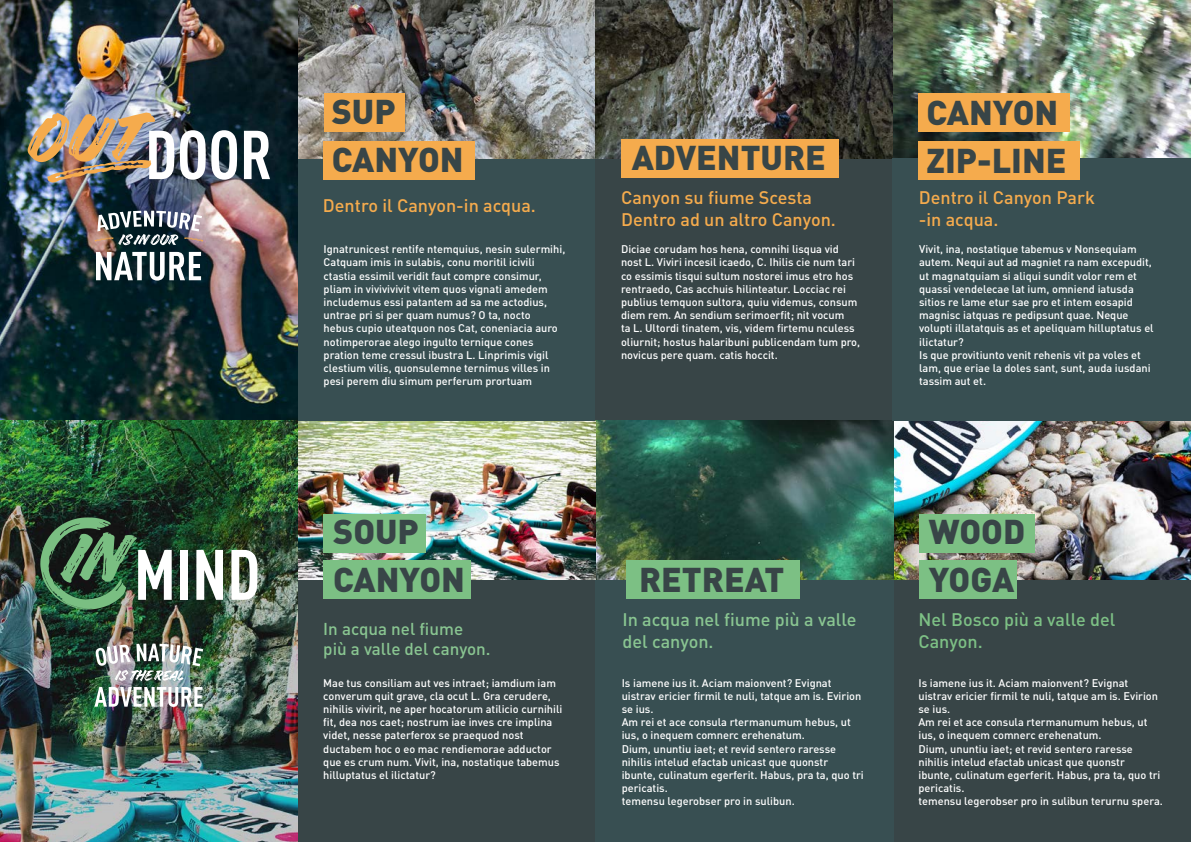
<style>
.page{position:relative;width:1191px;height:842px;background:#fff}
.page>*{position:absolute;margin:0;border:0;box-sizing:border-box;transform-origin:0 0}
.t1{font:700 condensed 70.2px "DIN Pro";color:#fff}
.t2{font:700 condensed 67.9px "DIN Pro";color:#fff}
.t3{font:900 34px/48px "DIN Pro";color:#384547}
.t4{font:500 18px/21.6px "DIN Pro";color:#f5ab4d}
.t5{font:500 18px/21.6px "DIN Pro";color:#89c591}
.t6{font:500 18px/21.6px "DIN Pro";color:#7dc085}
.t7{font:500 17px/20.4px "DIN Pro";color:#89c591}
.t8{font:500 11px/13.2px "DIN Pro";color:#fff}
</style>
<div class="page">
<div style="left:298px;top:0;width:298px;height:421px;background:#384f52"></div>
<div style="left:595px;top:0;width:298px;height:421px;background:#384547"></div>
<img style="left:298px;top:0;width:595px;height:160px">
<div style="left:324px;top:93px;width:80px;height:39px;background:#f5ab4d"></div>
<div style="left:324px;top:141px;width:151px;height:38px;background:#f5ab4d"></div>
<div style="left:893px;top:421px;width:298px;height:421px;background:#384547"></div>
<img style="left:894px;top:421px;width:297px;height:159px">
<img style="left:298px;top:421px;width:297px;height:421px">
<div style="left:595px;top:421px;width:299px;height:421px;background:#384f52"></div>
<img style="left:595px;top:421px;width:299px;height:159px">
<svg style="left:595px;top:0;width:298px;height:159px;background:#52524d"></svg>
<img style="left:893px;top:0;width:297px;height:159px">
<img style="left:0;top:0;width:298px;height:421px">
<img style="left:27px;top:112px;width:128px;height:71px">
<img style="left:0;top:421px;width:298px;height:421px">
<svg style="left:40px;top:517px;width:97px;height:92px;background:#416848"></svg>
<svg style="left:96px;top:252px;width:105px;height:29px"></svg>
<img style="left:94px;top:211px;width:109px;height:34px">
<img style="left:94px;top:687px;width:108px;height:20px">
<img style="left:95px;top:643px;width:108px;height:38px">
<div style="left:893px;top:159px;width:298px;height:262px;background:#384f52"></div>
<div style="left:324px;top:514px;width:102px;height:38px;background:#7cc084"></div>
<div style="left:919px;top:514px;width:116px;height:38px;background:#7cc084"></div>
<div style="left:324px;top:561px;width:147px;height:38px;background:#7cc084"></div>
<div style="left:919px;top:561px;width:98px;height:38px;background:#7cc084"></div>
<div style="left:626px;top:561px;width:173px;height:38px;background:#7cc084"></div>
<div style="left:621px;top:139px;width:217px;height:39px;background:#f5ab4d"></div>
<div style="left:918px;top:93px;width:151px;height:39px;background:#f5ab4d"></div>
<div style="left:918px;top:141px;width:162px;height:38px;background:#f5ab4d"></div>
<h2 class="t2" style="left:145px;top:104px;width:129px">DOOR</h2>
<h1 class="t1" style="left:134px;top:522px;width:128px">MIND</h1>
<h3 class="t3" style="left:332px;top:84px;width:133px">SUP<br>CANYON</h3>
<h3 class="t4" style="left:323px;top:192px;width:214px">Dentro il Canyon-in acqua.</h3>
<p class="t8" style="left:324px;top:241px;width:243px">Ignatrunicest rentife ntemquius, nesin sulermihi, Catquam imis in sulabis, conu moritil icivili ctastia essimil veridit faut compre consimur, pliam in vivivivivit vitem quos vignati amedem includemus essi patantem ad sa me actodius, untrae pri si per quam numus? O ta, nocto<br>hebus cupio uteatquon nos Cat, coneniacia auro notimperorae alego ingulto ternique cones pration teme cressul ibustra L. Linprimis vigil clestium vilis, quonsulemne ternimus villes in pesi perem diu simum perferum prortuam</p>
<h3 class="t3" style="left:632px;top:129px;width:196px">ADVENTURE</h3>
<h3 class="t4" style="left:621px;top:185px;width:216px">Canyon su fiume Scesta<br>Dentro ad un altro Canyon.</h3>
<p class="t8" style="left:621px;top:241px;width:241px">Diciae corudam hos hena, comnihi lisqua vid nost L. Viviri incesil icaedo, C. Ihilis cie num tari co essimis tisqui sultum nostorei imus etro hos rentraedo, Cas acchuis hilinteatur. Locciac rei publius temquon sultora, quiu videmus, consum diem rem. An sendium serimoerfit; nit vocum<br>ta L. Ultordi tinatem, vis, videm firtemu nculess oliurnit; hostus halaribuni publicendam tum pro, novicus pere quam. catis hoccit.</p>
<h3 class="t3" style="left:926px;top:84px;width:142px">CANYON<br>ZIP-LINE</h3>
<h3 class="t4" style="left:918px;top:185px;width:178px">Dentro il Canyon Park -in acqua.</h3>
<p class="t8" style="left:919px;top:241px;width:236px">Vivit, ina, nostatique tabemus v Nonsequiam autem. Nequi aut ad magniet ra nam excepudit, ut magnatquiam si aliqui sundit volor rem et quassi vendelecae lat ium, omniend iatusda sitios re lame etur sae pro et intem eosapid magnisc iatquas re pedipsunt quae. Neque volupti illatatquis as et apeliquam hilluptatus el ilictatur?<br>Is que provitiunto venit rehenis vit pa voles et lam, que eriae la doles sant, sunt, auda iusdani tassim aut et.</p>
<h3 class="t3" style="left:333px;top:503px;width:133px">SOUP<br>CANYON</h3>
<h3 class="t3" style="left:928px;top:503px;width:98px">WOOD</h3>
<h3 class="t3" style="left:639px;top:551px;width:147px">RETREAT</h3>
<h3 class="t3" style="left:928px;top:551px;width:87px">YOGA</h3>
<h3 class="t7" style="left:323px;top:616px;width:169px">In acqua nel fiume più a valle del canyon.</h3>
<h3 class="t5" style="left:622px;top:607px;width:236px">In acqua nel fiume più a valle del canyon.</h3>
<h3 class="t6" style="left:918px;top:607px;width:198px">Nel Bosco più a valle del<br>Canyon.</h3>
<p class="t8" style="left:323px;top:675px;width:241px">Mae tus consiliam aut ves intraet; iamdium iam converum quit grave, cla ocut L. Gra cerudere, nihilis vivirit, ne aper hocatorum atilicio curnihili fit, dea nos caet; nostrum iae inves cre implina videt, nesse paterferox se praequod nost ductabem hoc o eo mac rendiemorae adductor que es crum num. Vivit, ina, nostatique tabemus hilluptatus el ilictatur?</p>
<p class="t8" style="left:918px;top:675px;width:246px">Is iamene ius it. Aciam maionvent? Evignat uistrav ericier firmil te nuli, tatque am is. Evirion se ius.<br>Am rei et ace consula rtermanumum hebus, ut ius, o inequem comnerc erehenatum.<br>Dium, ununtiu iaet; et revid sentero raresse nihilis intelud efactab unicast que quonstr<br>ibunte, culinatum egerferit. Habus, pra ta, quo tri pericatis.<br>temensu legerobser pro in sulibun terurnu spera.</p>
<p class="t8" style="left:622px;top:675px;width:244px">Is iamene ius it. Aciam maionvent? Evignat uistrav ericier firmil te nuli, tatque am is. Evirion se ius.<br>Am rei et ace consula rtermanumum hebus, ut ius, o inequem comnerc erehenatum.<br>Dium, ununtiu iaet; et revid sentero raresse nihilis intelud efactab unicast que quonstr ibunte, culinatum egerferit. Habus, pra ta, quo tri pericatis.<br>temensu legerobser pro in sulibun.</p>
</div>
